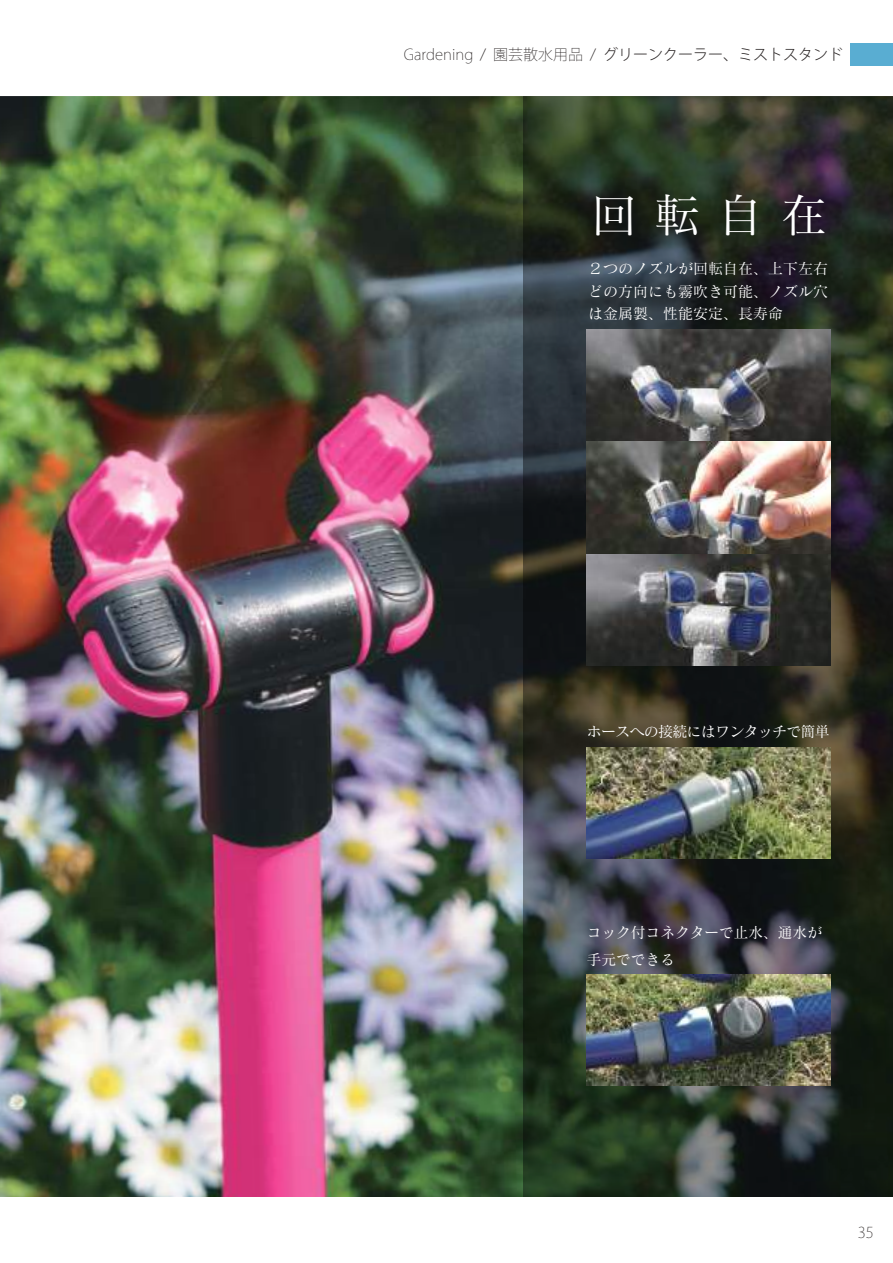
<style>
.page{position:relative;width:893px;height:1263px;background:#fff}
.page>*{position:absolute;margin:0;border:0;box-sizing:border-box;transform-origin:0 0}
.t1{font:46.5px "Matisse Pro N M";color:#fff}
.t2{font:15px/22.4px "Matisse Pro N M";color:#fff;text-align:justify}
.t3{font:200 15px "Koz Go Pr 6 N";color:#241f1f}
.t4{font:15px "Matisse Pro N M";letter-spacing:-.05em;color:#fff}
.s1{font-weight:300}
</style>
<div class="page">
<div style="left:850px;top:43px;width:43px;height:22px;background:#59add2"></div>
<img style="left:0;top:96px;width:523px;height:1101px">
<svg style="left:523px;top:96px;width:370px;height:1101px;background:#2a302a"></svg>
<img style="left:587px;top:330px;width:243px;height:336px">
<img style="left:587px;top:747px;width:243px;height:112px">
<img style="left:587px;top:974px;width:243px;height:112px">
<p class="t3" style="left:404px;top:46px;width:441px">Gardening / 園芸散水用品 / <span class="s1">グリーンクーラー、ミストスタンド</span></p>
<h1 class="t1" style="left:591px;top:186px;width:238px">回 転 自 在</h1>
<p class="t2" style="left:588px;top:257px;width:242px">２つのノズルが回転自在、上下左右どの方向にも霧吹き可能、ノズル穴は金属製、性能安定、長寿命</p>
<p class="t4" style="left:587px;top:722px;width:244px">ホースへの接続にはワンタッチで簡単</p>
<p class="t2" style="left:587px;top:919px;width:237px;line-height:27px">コック付コネクターで止水、通水が手元でできる</p>
<p class="t3" style="left:858px;top:1224px;width:18px">35</p>
</div>
